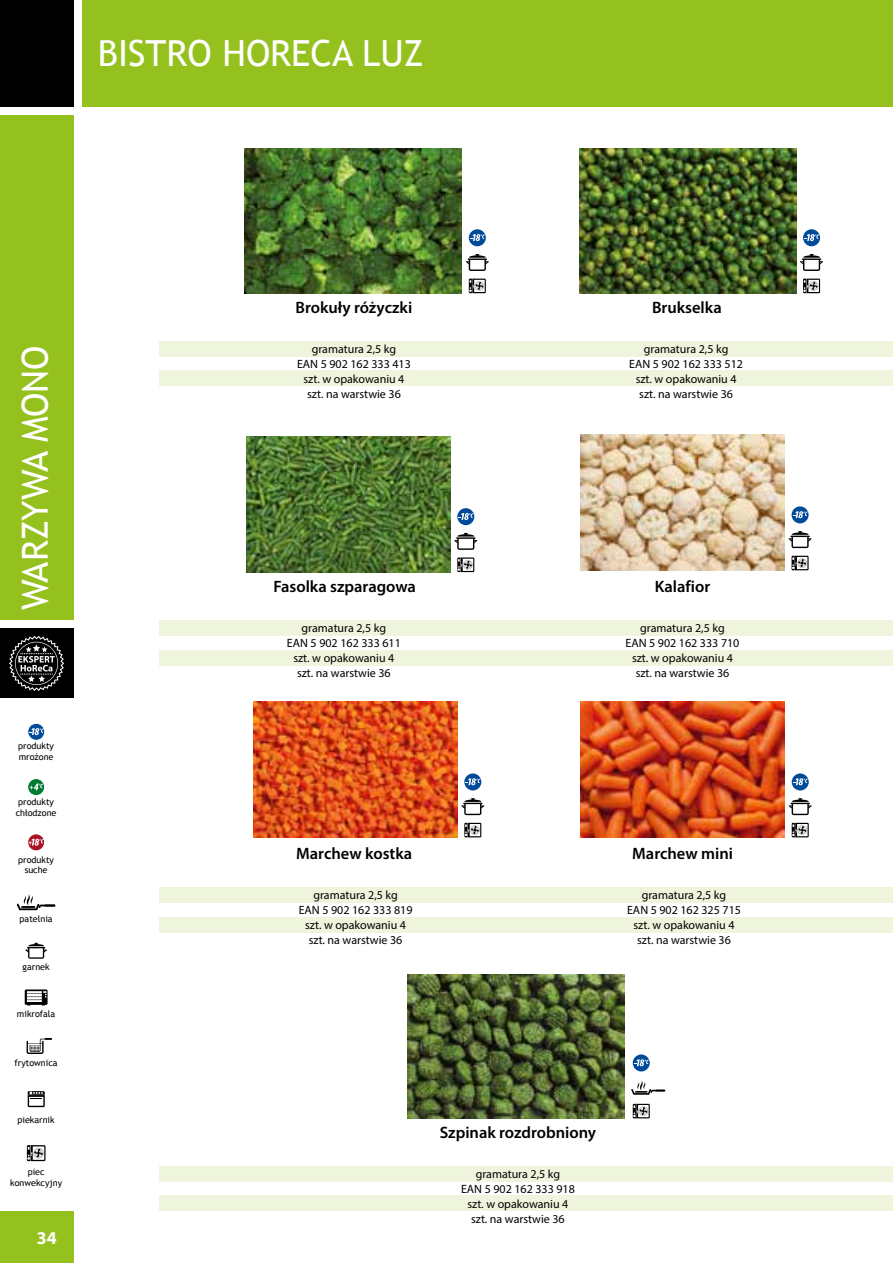
<style>
.page{position:relative;width:893px;height:1263px;background:#fff}
.page>*{position:absolute;margin:0;border:0;box-sizing:border-box;transform-origin:0 0}
.t1{font:36px "Trebuchet MS";color:#fff}
.t2{font:700 18px "Myriad Pro";color:#fff}
.t3{font:600 16.5px "Myriad Pro";color:#000}
.t4{font:12px/15px "Myriad Pro";color:#000;text-align:center}
.t5{font:9px/10.8px "Trebuchet MS";color:#000}
</style>
<div class="page">
<div style="left:0;top:115px;width:74px;height:505px;background:#95c11f"></div>
<div style="left:0;top:1212px;width:74px;height:51px;background:#95c11f"></div>
<div style="left:0;top:0;width:74px;height:106px;background:#000"></div>
<div style="left:0;top:628px;width:74px;height:70px;background:#000"></div>
<div style="left:82px;top:0;width:811px;height:106px;background:#95c11f"></div>
<svg style="left:9px;top:636px;width:55px;height:55px"></svg>
<svg style="left:28px;top:723px;width:17px;height:17px"></svg>
<div style="left:27px;top:723px;width:18px;height:18px;border:1px solid #fff;border-radius:50%"></div>
<svg style="left:29px;top:728px;width:15px;height:7px"></svg>
<svg style="left:28px;top:778px;width:17px;height:17px"></svg>
<div style="left:27px;top:778px;width:18px;height:18px;border:1px solid #fff;border-radius:50%"></div>
<svg style="left:30px;top:783px;width:13px;height:7px"></svg>
<svg style="left:28px;top:834px;width:17px;height:17px"></svg>
<div style="left:27px;top:833px;width:18px;height:18px;border:1px solid #fff;border-radius:50%"></div>
<svg style="left:28px;top:839px;width:16px;height:7px"></svg>
<svg style="left:25px;top:989px;width:23px;height:16px"></svg>
<svg style="left:27px;top:1038px;width:25px;height:16px"></svg>
<svg style="left:28px;top:1091px;width:17px;height:16px"></svg>
<svg style="left:27px;top:1145px;width:19px;height:16px"></svg>
<svg style="left:17px;top:894px;width:38px;height:16px"></svg>
<svg style="left:25px;top:943px;width:22px;height:16px"></svg>
<div style="left:159px;top:341px;width:734px;height:15px;background:#eff5dd"></div>
<div style="left:159px;top:620px;width:734px;height:15px;background:#eff5dd"></div>
<div style="left:159px;top:887px;width:734px;height:16px;background:#eff5dd"></div>
<div style="left:159px;top:1166px;width:734px;height:15px;background:#eff5dd"></div>
<div style="left:159px;top:371px;width:734px;height:15px;background:#eff5dd"></div>
<div style="left:159px;top:650px;width:734px;height:15px;background:#eff5dd"></div>
<div style="left:159px;top:917px;width:734px;height:15px;background:#eff5dd"></div>
<div style="left:159px;top:1196px;width:734px;height:15px;background:#eff5dd"></div>
<svg style="left:466px;top:254px;width:23px;height:17px"></svg>
<svg style="left:788px;top:531px;width:24px;height:17px"></svg>
<svg style="left:800px;top:254px;width:23px;height:17px"></svg>
<svg style="left:454px;top:533px;width:23px;height:17px"></svg>
<svg style="left:461px;top:798px;width:23px;height:17px"></svg>
<svg style="left:789px;top:798px;width:23px;height:17px"></svg>
<div style="left:469px;top:229px;width:17px;height:17px;background:#004a9a;border-radius:50%"></div>
<svg style="left:470px;top:234px;width:15px;height:7px"></svg>
<div style="left:792px;top:506px;width:17px;height:17px;background:#004a9a;border-radius:50%"></div>
<svg style="left:793px;top:511px;width:15px;height:7px"></svg>
<svg style="left:633px;top:1054px;width:17px;height:17px"></svg>
<svg style="left:634px;top:1059px;width:15px;height:7px"></svg>
<div style="left:803px;top:229px;width:17px;height:17px;background:#004a9a;border-radius:50%"></div>
<svg style="left:804px;top:234px;width:15px;height:7px"></svg>
<div style="left:457px;top:508px;width:17px;height:17px;background:#004a9a;border-radius:50%"></div>
<svg style="left:458px;top:513px;width:15px;height:7px"></svg>
<div style="left:464px;top:773px;width:17px;height:17px;background:#004a9a;border-radius:50%"></div>
<svg style="left:465px;top:778px;width:15px;height:7px"></svg>
<svg style="left:792px;top:773px;width:17px;height:17px"></svg>
<svg style="left:793px;top:778px;width:15px;height:7px"></svg>
<svg style="left:469px;top:279px;width:17px;height:14px"></svg>
<svg style="left:792px;top:556px;width:17px;height:14px"></svg>
<svg style="left:633px;top:1104px;width:17px;height:14px"></svg>
<svg style="left:803px;top:279px;width:17px;height:14px"></svg>
<svg style="left:457px;top:557px;width:17px;height:15px"></svg>
<svg style="left:464px;top:823px;width:17px;height:14px"></svg>
<svg style="left:792px;top:823px;width:17px;height:14px"></svg>
<img style="left:579px;top:149px;width:217px;height:144px">
<img style="left:246px;top:437px;width:205px;height:136px">
<svg style="left:631px;top:1081px;width:34px;height:14px"></svg>
<img style="left:581px;top:702px;width:204px;height:136px">
<img style="left:244px;top:149px;width:217px;height:144px">
<img style="left:581px;top:434px;width:204px;height:136px">
<img style="left:254px;top:701px;width:204px;height:136px">
<img style="left:407px;top:974px;width:217px;height:144px">
<h1 class="t1" style="left:98px;top:32px;width:327px">BISTRO HORECA LUZ</h1>
<h1 class="t1" style="left:14px;top:610px;width:266px;rotate:-90deg">WARZYWA MONO</h1>
<p class="t5" style="left:18px;top:740px;width:37px">produkty mrożone</p>
<p class="t5" style="left:16px;top:796px;width:42px">produkty chłodzone</p>
<p class="t5" style="left:18px;top:854px;width:37px;text-align:center">produkty suche</p>
<p class="t5" style="left:20px;top:914px;width:35px">patelnia</p>
<p class="t5" style="left:23px;top:961px;width:29px">garnek</p>
<p class="t5" style="left:17px;top:1008px;width:40px">mikrofala</p>
<p class="t5" style="left:15px;top:1057px;width:45px">frytownica</p>
<p class="t5" style="left:18px;top:1114px;width:39px">piekarnik</p>
<p class="t5" style="left:10px;top:1166px;width:53px;text-align:center">piec konwekcyjny</p>
<h2 class="t2" style="left:37px;top:1226px;width:21px">34</h2>
<h3 class="t3" style="left:296px;top:297px;width:118px">Brokuły różyczki</h3>
<h3 class="t3" style="left:652px;top:297px;width:71px">Brukselka</h3>
<p class="t4" style="left:297px;top:341px;width:115px">gramatura 2,5 kg<br>EAN 5 902 162 333 413 szt. w opakowaniu 4 szt. na warstwie 36</p>
<p class="t4" style="left:629px;top:341px;width:115px">gramatura 2,5 kg<br>EAN 5 902 162 333 512 szt. w opakowaniu 4 szt. na warstwie 36</p>
<h3 class="t3" style="left:273px;top:576px;width:144px">Fasolka szparagowa</h3>
<h3 class="t3" style="left:655px;top:576px;width:57px">Kalafior</h3>
<p class="t4" style="left:287px;top:620px;width:115px">gramatura 2,5 kg<br>EAN 5 902 162 333 611 szt. w opakowaniu 4 szt. na warstwie 36</p>
<p class="t4" style="left:626px;top:620px;width:115px">gramatura 2,5 kg<br>EAN 5 902 162 333 710 szt. w opakowaniu 4 szt. na warstwie 36</p>
<h3 class="t3" style="left:296px;top:843px;width:118px">Marchew kostka</h3>
<h3 class="t3" style="left:632px;top:843px;width:102px">Marchew mini</h3>
<p class="t4" style="left:299px;top:887px;width:115px">gramatura 2,5 kg<br>EAN 5 902 162 333 819 szt. w opakowaniu 4 szt. na warstwie 36</p>
<p class="t4" style="left:627px;top:887px;width:115px">gramatura 2,5 kg<br>EAN 5 902 162 325 715 szt. w opakowaniu 4 szt. na warstwie 36</p>
<h3 class="t3" style="left:440px;top:1121px;width:158px">Szpinak rozdrobniony</h3>
<p class="t4" style="left:461px;top:1166px;width:115px">gramatura 2,5 kg<br>EAN 5 902 162 333 918 szt. w opakowaniu 4 szt. na warstwie 36</p>
</div>
